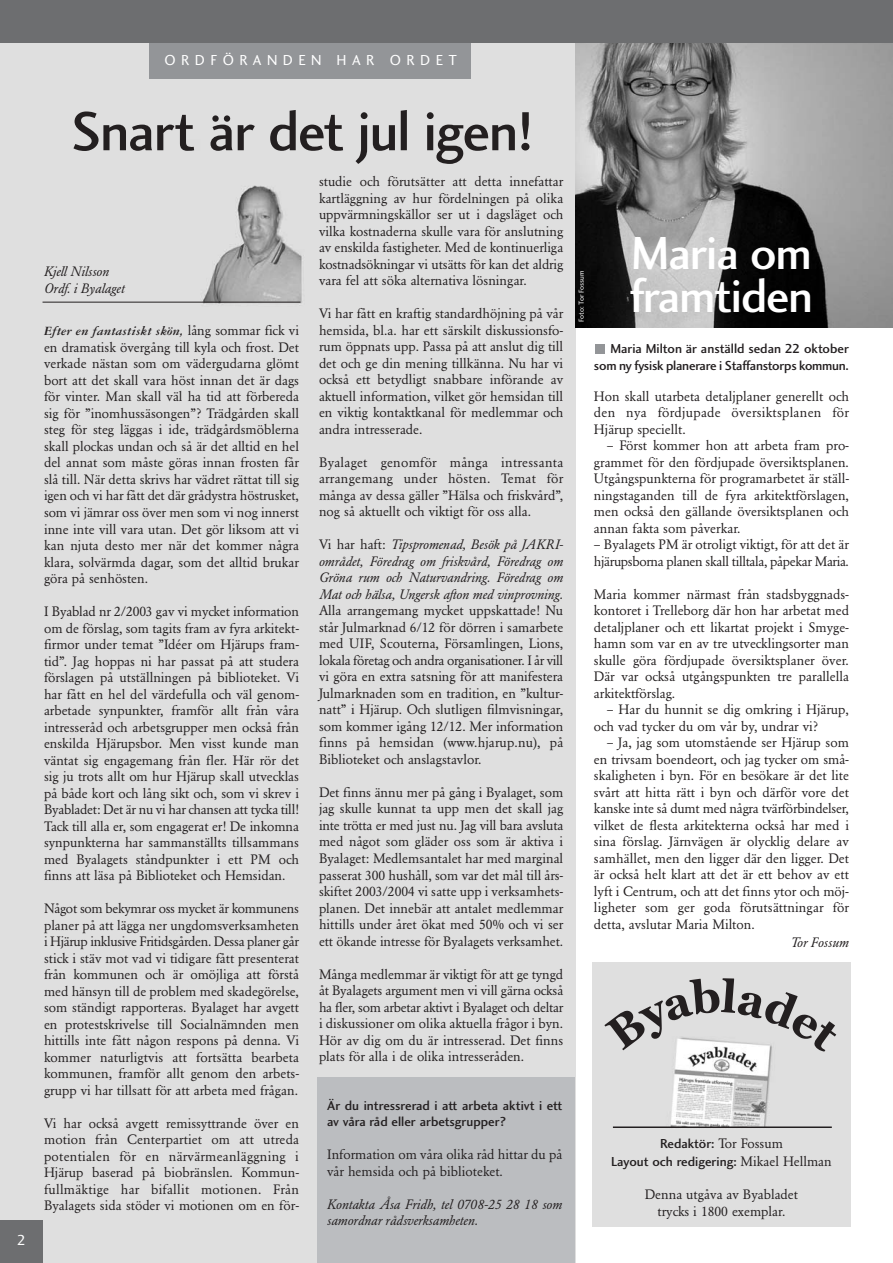
<style>
.page{position:relative;width:893px;height:1263px;background:#fff}
.page>*{position:absolute;margin:0;border:0;box-sizing:border-box;transform-origin:0 0}
.t1{font:57px "Charlotte Sans Medium Plain";letter-spacing:-.025em;color:#231f20}
.t2{font:48px/43.5px "Charlotte Sans Medium Plain";letter-spacing:-.025em;color:#fff}
.t3{font:15px "Charlotte Sans Book Plain";letter-spacing:.365em;color:#fff}
.t4{font:13.5px/16.5px "Garamond BE";color:#231f20;text-align:justify}
.t5{font:italic 13.5px/16.5px "Garamond BE";color:#231f20}
.t6{font:13.5px/18px "Charlotte Sans Medium Plain";color:#231f20;text-align:center}
.t7{font:13.5px/16.5px "Garamond BE";letter-spacing:-.025em;color:#231f20}
.t8{font:13.5px/16.5px "Charlotte Sans Medium Plain";letter-spacing:-.02em;color:#231f20;text-align:right}
.t9{font:13.5px "Garamond Three Bold Italic Os F";color:#231f20}
.t10{font:7.5px "Charlotte Sans Book Plain";letter-spacing:-.005em;color:#fff}
.s1{font-family:"Garamond BE"}
.s2{font-style:normal}
</style>
<div class="page">
<div style="left:0;top:42px;width:575px;height:1221px;background:#dfdfdf"></div>
<div style="left:317px;top:1078px;width:258px;height:185px;background:#bbbdc0"></div>
<img style="left:575px;top:42px;width:318px;height:286px">
<div style="left:0;top:1220px;width:43px;height:43px;background:#6d6e70"></div>
<div style="left:149px;top:27px;width:321px;height:52px;background:#939598"></div>
<div style="left:0;top:0;width:893px;height:42px;background:#6d6e70"></div>
<div style="left:595px;top:344px;width:10px;height:9px;background:#939598"></div>
<hr style="left:43px;top:302px;width:257px;height:1px;background:#231f20">
<img style="left:592px;top:962px;width:258px;height:264px">
<svg style="left:604px;top:978px;width:232px;height:73px;background:#bbbaba"></svg>
<hr style="left:613px;top:1126px;width:219px;height:2px;background:#231f20">
<p class="t3" style="left:17px;top:1234px;width:11px">2</p>
<p class="t3" style="left:164px;top:54px;width:294px">ORDFÖRANDEN HAR ORDET</p>
<h1 class="t1" style="left:71px;top:110px;width:464px">Snart är det jul igen!</h1>
<p class="t5" style="left:44px;top:264px;width:82px">Kjell Nilsson<br>Ordf. i Byalaget</p>
<p class="t9" style="left:44px;top:327px;width:256px">Efter en fantastiskt skön, <span class="s1">lång sommar fick vi</span></p>
<p class="t4" style="left:44px;top:340px;width:256px">en dramatisk övergång till kyla och frost. Det verkade nästan som om vädergudarna glömt bort att det skall vara höst innan det är dags för vinter. Man skall väl ha tid att förbereda sig för ”inomhussäsongen”? Trädgården skall steg för steg läggas i ide, trädgårdsmöblerna skall plockas undan och så är det alltid en hel del annat som måste göras innan frosten får slå till. När detta skrivs har vädret rättat till sig igen och vi har fått det där grådystra höstrusket, som vi jämrar oss över men som vi nog innerst inne inte vill vara utan. Det gör liksom att vi kan njuta desto mer när det kommer några klara, solvärmda dagar, som det alltid brukar göra på senhösten.</p>
<p class="t4" style="left:44px;top:604px;width:257px">I Byablad nr 2/2003 gav vi mycket information om de förslag, som tagits fram av fyra arkitekt&shy;firmor under temat ”Idéer om Hjärups fram&shy;tid”. Jag hoppas ni har passat på att studera förslagen på utställningen på biblioteket. Vi har fått en hel del värdefulla och väl genom&shy;arbetade synpunkter, framför allt från våra intresseråd och arbetsgrupper men också från enskilda Hjärupsbor. Men visst kunde man väntat sig engagemang från fler. Här rör det sig ju trots allt om hur Hjärup skall utvecklas på både kort och lång sikt och, som vi skrev i Byabladet: Det är nu vi har chansen att tycka till!<br>Tack till alla er, som engagerat er! De inkomna synpunkterna har sammanställts tillsammans med Byalagets ståndpunkter i ett PM och finns att läsa på Biblioteket och Hemsidan.</p>
<p class="t4" style="left:44px;top:901px;width:256px">Något som bekymrar oss mycket är kommunens planer på att lägga ner ungdomsverksamheten i Hjärup inklusive Fritidsgården. Dessa planer går stick i stäv mot vad vi tidigare fått presenterat från kommunen och är omöjliga att förstå med hänsyn till de problem med skadegörelse, som ständigt rapporteras. Byalaget har avgett en protestskrivelse till Socialnämnden men hittills inte fått någon respons på denna. Vi kommer naturligtvis att fortsätta bearbeta kommunen, framför allt genom den arbets&shy;grupp vi har tillsatt för att arbeta med frågan.</p>
<p class="t4" style="left:44px;top:1116px;width:256px">Vi har också avgett remissyttrande över en motion från Centerpartiet om att utreda potentialen för en närvärmeanläggning i Hjärup baserad på biobränslen. Kommun&shy;fullmäktige har bifallit motionen. Från Byalagets sida stöder vi motionen om en för-</p>
<p class="t4" style="left:319px;top:175px;width:246px">studie och förutsätter att detta innefattar kartläggning av hur fördelningen på olika uppvärmningskällor ser ut i dagsläget och vilka kostnaderna skulle vara för anslutning av enskilda fastigheter. Med de kontinuerliga kostnadsökningar vi utsätts för kan det aldrig vara fel att söka alternativa lösningar.</p>
<p class="t4" style="left:319px;top:307px;width:246px">Vi har fått en kraftig standardhöjning på vår hemsida, bl.a. har ett särskilt diskussionsfo&shy;rum öppnats upp. Passa på att anslut dig till det och ge din mening tillkänna. Nu har vi också ett betydligt snabbare införande av aktuell information, vilket gör hemsidan till en viktig kontaktkanal för medlemmar och andra intresserade.</p>
<p class="t4" style="left:319px;top:455px;width:246px">Byalaget genomför många intressanta arrangemang under hösten. Temat för många av dessa gäller ”Hälsa och friskvård”, nog så aktuellt och viktigt för oss alla.</p>
<p class="t5" style="left:319px;top:538px;width:246px;text-align:justify"><span class="s2">Vi har haft:</span> Tipspromenad, Besök på JAKRI&shy;området, Föredrag om friskvård, Föredrag om Gröna rum och Naturvandring. Föredrag om Mat och hälsa, Ungersk afton med vinprovning.</p>
<p class="t4" style="left:319px;top:604px;width:246px">Alla arrangemang mycket uppskattade! Nu står Julmarknad 6/12 för dörren i samarbete med UIF, Scouterna, Församlingen, Lions, lokala företag och andra organisationer. I år vill vi göra en extra satsning för att manifestera Julmarknaden som en tradition, en ”kultur&shy;natt” i Hjärup. Och slutligen filmvisningar, som kommer igång 12/12. Mer information finns på hemsidan (www.hjarup.nu), på Biblioteket och anslagstavlor.</p>
<p class="t4" style="left:319px;top:785px;width:246px">Det finns ännu mer på gång i Byalaget, som jag skulle kunnat ta upp men det skall jag inte trötta er med just nu. Jag vill bara avsluta med något som gläder oss som är aktiva i Byalaget: Medlemsantalet har med marginal passerat 300 hushåll, som var det mål till års&shy;skiftet 2003/2004 vi satte upp i verksamhets&shy;planen. Det innebär att antalet medlemmar hittills under året ökat med 50% och vi ser ett ökande intresse för Byalagets verksamhet.</p>
<p class="t4" style="left:319px;top:967px;width:246px">Många medlemmar är viktigt för att ge tyngd åt Byalagets argument men vi vill gärna också ha fler, som arbetar aktivt i Byalaget och deltar i diskussioner om olika aktuella frågor i byn.<br>Hör av dig om du är intresserad. Det finns plats för alla i de olika intresseråden.</p>
<p class="t6" style="left:327px;top:1098px;width:237px;line-height:16.5px;text-align:left">Är du intressrerad i att arbeta aktivt i ett av våra råd eller arbetsgrupper?</p>
<p class="t4" style="left:327px;top:1147px;width:237px">Information om våra olika råd hittar du på vår hemsida och på biblioteket.</p>
<p class="t5" style="left:327px;top:1197px;width:237px">Kontakta Åsa Fridh, tel 0708-25 28 18 som samordnar rådsverksamheten.</p>
<p class="t10" style="left:578px;top:321px;width:52px;rotate:-90deg">Foto: Tor Fossum</p>
<h2 class="t2" style="left:630px;top:236px;width:185px">Maria om framtiden</h2>
<p class="t8" style="left:594px;top:342px;width:256px">Maria Milton är anställd sedan 22 oktober som ny fysisk planerare i Staffanstorps kommun.</p>
<p class="t4" style="left:594px;top:389px;width:256px">Hon skall utarbeta detaljplaner generellt och den nya fördjupade översiktsplanen för Hjärup speciellt.</p>
<p class="t4" style="left:594px;top:439px;width:256px;text-indent:13px">– Först kommer hon att arbeta fram pro&shy;grammet för den fördjupade översiktsplanen.<br>Utgångspunkterna för programarbetet är ställ&shy;ningstaganden till de fyra arkitektförslagen, men också den gällande översiktsplanen och annan fakta som påverkar.</p>
<p class="t7" style="left:594px;top:538px;width:256px">– Byalagets PM är otroligt viktigt, för att det är hjärupsborna planen skall tilltala, påpekar Maria.</p>
<p class="t4" style="left:594px;top:587px;width:256px">Maria kommer närmast från stadsbyggnads&shy;kontoret i Trelleborg där hon har arbetat med detaljplaner och ett likartat projekt i Smyge&shy;hamn som var en av tre utvecklingsorter man skulle göra fördjupade översiktsplaner över.<br>Där var också utgångspunkten tre parallella arkitektförslag.</p>
<p class="t4" style="left:594px;top:703px;width:256px;text-indent:13px">– Har du hunnit se dig omkring i Hjärup, och vad tycker du om vår by, undrar vi?</p>
<p class="t4" style="left:594px;top:736px;width:256px;text-indent:13px">– Ja, jag som utomstående ser Hjärup som en trivsam boendeort, och jag tycker om små&shy;skaligheten i byn. För en besökare är det lite svårt att hitta rätt i byn och därför vore det kanske inte så dumt med några tvärförbindelser, vilket de flesta arkitekterna också har med i sina förslag. Järnvägen är olycklig delare av samhället, men den ligger där den ligger. Det är också helt klart att det är ett behov av ett lyft i Centrum, och att det finns ytor och möj&shy;ligheter som ger goda förutsättningar för detta, avslutar Maria Milton.</p>
<p class="t5" style="left:791px;top:935px;width:59px">Tor Fossum</p>
<p class="t6" style="left:611px;top:1136px;width:222px">Redaktör: <span class="s1">Tor Fossum<br></span>Layout och redigering: <span class="s1">Mikael Hellman</span></p>
<p class="t4" style="left:645px;top:1187px;width:155px;text-align:center">Denna utgåva av Byabladet trycks i 1800 exemplar.</p>
</div>
